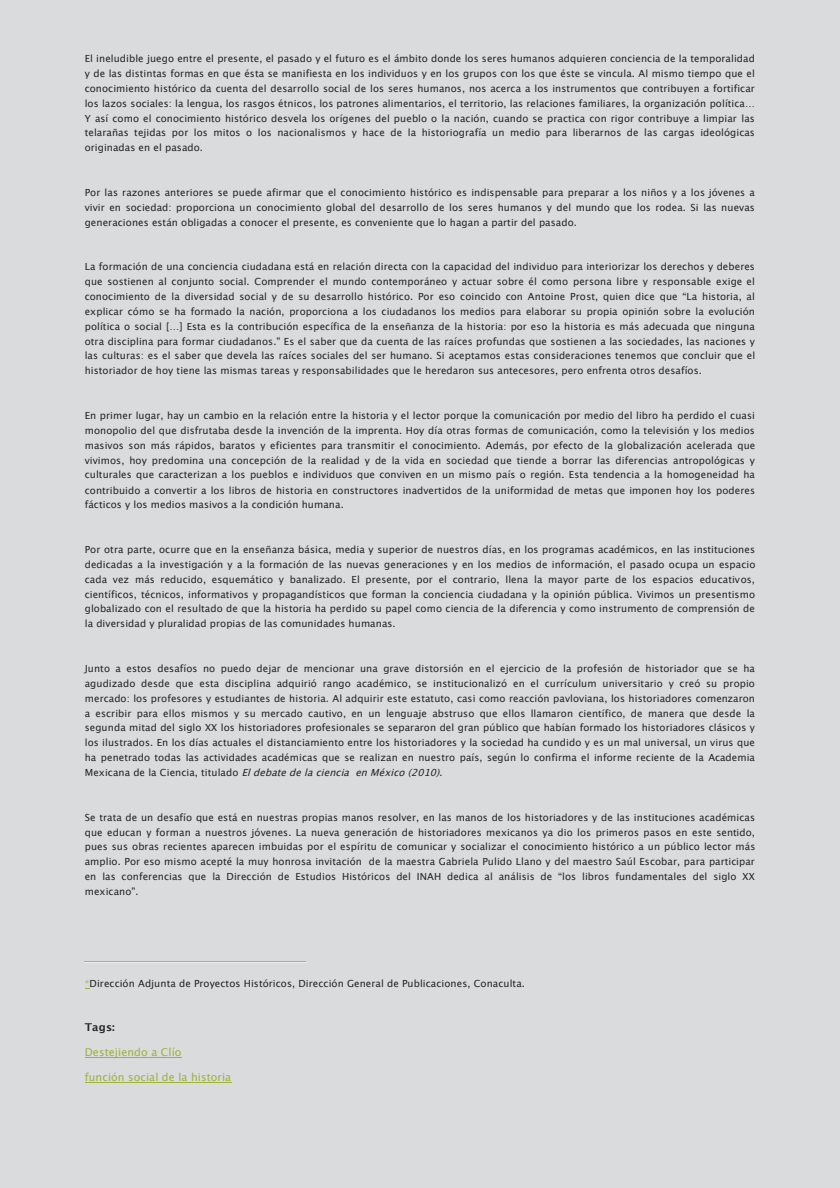
<style>
.page{position:relative;width:840px;height:1188px;background:#dadbdc}
.page>*{position:absolute;margin:0;border:0;box-sizing:border-box;transform-origin:0 0}
.t1{font:10.8px "Lucida Grande";letter-spacing:.01em;color:#9bb23b}
.t2{font:700 10.8px "Lucida Grande";color:#242424}
.t3{font:9.75px/14.9px "Lucida Grande";letter-spacing:.01em;color:#242424;text-align:justify}
.s1{font-style:italic}
.s2{color:#9bb23b}
</style>
<div class="page">
<hr style="left:85px;top:962px;width:221px;height:1px;background:#eee">
<hr style="left:85px;top:1057px;width:97px;height:1px;background:#9bb23b">
<hr style="left:85px;top:1082px;width:146px;height:1px;background:#9bb23b">
<p class="t3" style="left:85px;top:51px;width:672px">El ineludible juego entre el presente, el pasado y el futuro es el ámbito donde los seres humanos adquieren conciencia de la temporalidad y de las distintas formas en que ésta se manifiesta en los individuos y en los grupos con los que éste se vincula. Al mismo tiempo que el conocimiento histórico da cuenta del desarrollo social de los seres humanos, nos acerca a los instrumentos que contribuyen a fortificar los lazos sociales: la lengua, los rasgos étnicos, los patrones alimentarios, el territorio, las relaciones familiares, la organización política… Y así como el conocimiento histórico desvela los orígenes del pueblo o la nación, cuando se practica con rigor contribuye a limpiar las telarañas tejidas por los mitos o los nacionalismos y hace de la historiografía un medio para liberarnos de las cargas ideológicas originadas en el pasado.</p>
<p class="t3" style="left:85px;top:185px;width:672px">Por las razones anteriores se puede afirmar que el conocimiento histórico es indispensable para preparar a los niños y a los jóvenes a vivir en sociedad: proporciona un conocimiento global del desarrollo de los seres humanos y del mundo que los rodea. Si las nuevas generaciones están obligadas a conocer el presente, es conveniente que lo hagan a partir del pasado.</p>
<p class="t3" style="left:85px;top:260px;width:672px">La formación de una conciencia ciudadana está en relación directa con la capacidad del individuo para interiorizar los derechos y deberes que sostienen al conjunto social. Comprender el mundo contemporáneo y actuar sobre él como persona libre y responsable exige el conocimiento de la diversidad social y de su desarrollo histórico. Por eso coincido con Antoine Prost, quien dice que “La historia, al explicar cómo se ha formado la nación, proporciona a los ciudadanos los medios para elaborar su propia opinión sobre la evolución política o social […] Esta es la contribución específica de la enseñanza de la historia: por eso la historia es más adecuada que ninguna otra disciplina para formar ciudadanos.” Es el saber que da cuenta de las raíces profundas que sostienen a las sociedades, las naciones y las culturas: es el saber que devela las raíces sociales del ser humano. Si aceptamos estas consideraciones tenemos que concluir que el historiador de hoy tiene las mismas tareas y responsabilidades que le heredaron sus antecesores, pero enfrenta otros desafíos.</p>
<p class="t3" style="left:85px;top:408px;width:672px">En primer lugar, hay un cambio en la relación entre la historia y el lector porque la comunicación por medio del libro ha perdido el cuasi monopolio del que disfrutaba desde la invención de la imprenta. Hoy día otras formas de comunicación, como la televisión y los medios masivos son más rápidos, baratos y eficientes para transmitir el conocimiento. Además, por efecto de la globalización acelerada que vivimos, hoy predomina una concepción de la realidad y de la vida en sociedad que tiende a borrar las diferencias antropológicas y culturales que caracterizan a los pueblos e individuos que conviven en un mismo país o región. Esta tendencia a la homogeneidad ha contribuido a convertir a los libros de historia en constructores inadvertidos de la uniformidad de metas que imponen hoy los poderes fácticos y los medios masivos a la condición humana.</p>
<p class="t3" style="left:85px;top:542px;width:672px">Por otra parte, ocurre que en la enseñanza básica, media y superior de nuestros días, en los programas académicos, en las instituciones dedicadas a la investigación y a la formación de las nuevas generaciones y en los medios de información, el pasado ocupa un espacio cada vez más reducido, esquemático y banalizado. El presente, por el contrario, llena la mayor parte de los espacios educativos, científicos, técnicos, informativos y propagandísticos que forman la conciencia ciudadana y la opinión pública. Vivimos un presentismo globalizado con el resultado de que la historia ha perdido su papel como ciencia de la diferencia y como instrumento de comprensión de la diversidad y pluralidad propias de las comunidades humanas.</p>
<p class="t3" style="left:85px;top:661px;width:672px">Junto a estos desafíos no puedo dejar de mencionar una grave distorsión en el ejercicio de la profesión de historiador que se ha agudizado desde que esta disciplina adquirió rango académico, se institucionalizó en el currículum universitario y creó su propio mercado: los profesores y estudiantes de historia. Al adquirir este estatuto, casi como reacción pavloviana, los historiadores comenzaron a escribir para ellos mismos y su mercado cautivo, en un lenguaje abstruso que ellos llamaron científico, de manera que desde la segunda mitad del siglo XX los historiadores profesionales se separaron del gran público que habían formado los historiadores clásicos y los ilustrados. En los días actuales el distanciamiento entre los historiadores y la sociedad ha cundido y es un mal universal, un virus que ha penetrado todas las actividades académicas que se realizan en nuestro país, según lo confirma el informe reciente de la Academia M e x i c a n a d e l a C i e n c i a , t i t u l a d o <span class="s1">Eldebatedelaciencia enMéxico(2010)</span>.</p>
<p class="t3" style="left:85px;top:810px;width:672px">Se trata de un desafío que está en nuestras propias manos resolver, en las manos de los historiadores y de las instituciones académicas que educan y forman a nuestros jóvenes. La nueva generación de historiadores mexicanos ya dio los primeros pasos en este sentido, pues sus obras recientes aparecen imbuidas por el espíritu de comunicar y socializar el conocimiento histórico a un público lector más amplio. Por eso mismo acepté la muy honrosa invitación de la maestra Gabriela Pulido Llano y del maestro Saúl Escobar, para participar en las conferencias que la Dirección de Estudios Históricos del INAH dedica al análisis de “los libros fundamentales del siglo XX mexicano”.</p>
<p class="t3" style="left:85px;top:976px;width:442px"><span class="s2">*</span>Dirección Adjunta de Proyectos Históricos, Dirección General de Publicaciones, Conaculta.</p>
<p class="t2" style="left:85px;top:1018px;width:32px">Tags:</p>
<p class="t1" style="left:85px;top:1046px;width:98px">Destejiendo a Clío</p>
<p class="t1" style="left:85px;top:1071px;width:148px">función social de la historia</p>
</div>
